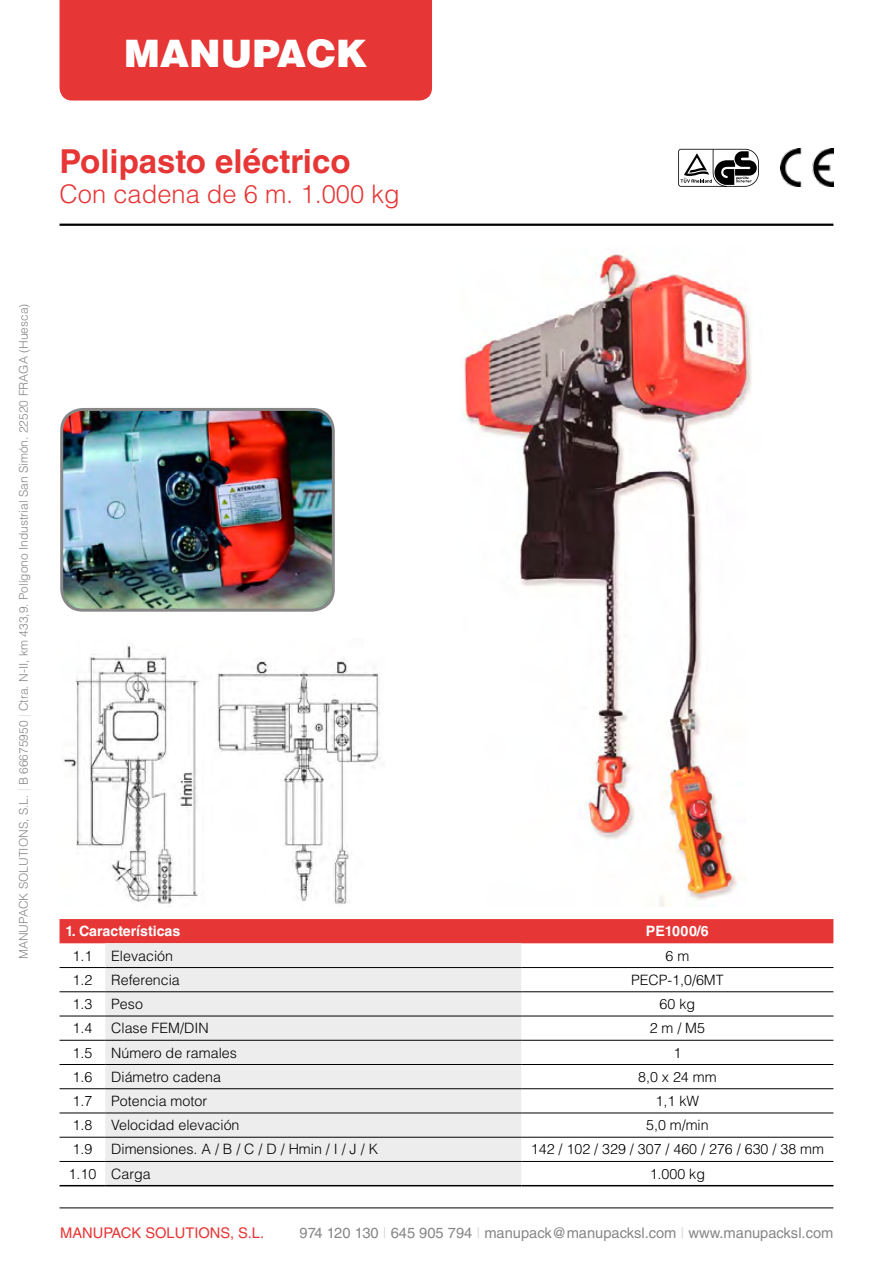
<style>
.page{position:relative;width:893px;height:1263px;background:#fff}
.page>*{position:absolute;margin:0;border:0;box-sizing:border-box;transform-origin:0 0}
.t1{font:900 37.95px "Helvetica LT Std";color:#fff}
.t2{font:700 33px "Helvetica LT Std";color:#e73636}
.t3{font:300 25.5px "Helvetica LT Std";color:#e73636}
.t4{font:14.7px "Helvetica LT Std";color:#878787}
.t5{font:14.7px "Helvetica LT Std";color:#e73636}
.t6{font:300 14.25px "Helvetica LT Std";color:#000}
.t7{font:700 14.25px "Helvetica LT Std";color:#fff}
.t8{font:300 12px "Helvetica LT Std";color:#878787}
.s1{color:#dadada}
</style>
<div class="page">
<div style="left:60px;top:0;width:372px;height:101px;background:#e73636"></div>
<hr style="left:60px;top:1207px;width:773px;height:1px;background:#000">
<hr style="left:60px;top:224px;width:773px;height:2px;background:#000">
<img style="left:780px;top:149px;width:53px;height:38px">
<svg style="left:678px;top:149px;width:81px;height:38px"></svg>
<img style="left:462px;top:254px;width:290px;height:653px">
<img style="left:63px;top:645px;width:317px;height:262px">
<img style="left:63px;top:411px;width:268px;height:197px">
<div style="left:60px;top:408px;width:275px;height:204px;border:3px solid #878787;border-radius:21px"></div>
<div style="left:60px;top:919px;width:773px;height:24px;background:#e73636"></div>
<div style="left:105px;top:943px;width:416px;height:242px;background:#ededed"></div>
<hr style="left:60px;top:967px;width:45px;height:1px;background:#000">
<hr style="left:105px;top:967px;width:416px;height:1px;background:#000">
<hr style="left:521px;top:967px;width:312px;height:1px;background:#000">
<hr style="left:60px;top:991px;width:45px;height:1px;background:#000">
<hr style="left:105px;top:991px;width:416px;height:1px;background:#000">
<hr style="left:521px;top:991px;width:312px;height:1px;background:#000">
<hr style="left:60px;top:1016px;width:45px;height:1px;background:#000">
<hr style="left:105px;top:1016px;width:416px;height:1px;background:#000">
<hr style="left:521px;top:1016px;width:312px;height:1px;background:#000">
<hr style="left:60px;top:1040px;width:45px;height:1px;background:#000">
<hr style="left:105px;top:1040px;width:416px;height:1px;background:#000">
<hr style="left:521px;top:1040px;width:312px;height:1px;background:#000">
<hr style="left:60px;top:1064px;width:45px;height:1px;background:#000">
<hr style="left:105px;top:1064px;width:416px;height:1px;background:#000">
<hr style="left:521px;top:1064px;width:312px;height:1px;background:#000">
<hr style="left:60px;top:1088px;width:45px;height:1px;background:#000">
<hr style="left:105px;top:1088px;width:416px;height:1px;background:#000">
<hr style="left:521px;top:1088px;width:312px;height:1px;background:#000">
<hr style="left:60px;top:1185px;width:45px;height:1px;background:#000">
<hr style="left:105px;top:1185px;width:416px;height:1px;background:#000">
<hr style="left:521px;top:1185px;width:312px;height:1px;background:#000">
<hr style="left:60px;top:1113px;width:45px;height:1px;background:#000">
<hr style="left:105px;top:1113px;width:416px;height:1px;background:#000">
<hr style="left:521px;top:1113px;width:312px;height:1px;background:#000">
<hr style="left:60px;top:1137px;width:45px;height:1px;background:#000">
<hr style="left:105px;top:1137px;width:416px;height:1px;background:#000">
<hr style="left:521px;top:1137px;width:312px;height:1px;background:#000">
<hr style="left:60px;top:1161px;width:45px;height:1px;background:#000">
<hr style="left:105px;top:1161px;width:416px;height:1px;background:#000">
<hr style="left:521px;top:1161px;width:312px;height:1px;background:#000">
<h1 class="t1" style="left:124px;top:29px;width:245px">MANUPACK</h1>
<h2 class="t2" style="left:60px;top:141px;width:292px">Polipasto eléctrico</h2>
<h3 class="t3" style="left:60px;top:178px;width:342px">Con cadena de 6 m. 1.000 kg</h3>
<p class="t8" style="left:16px;top:959px;width:657px;rotate:-90deg">MANUPACK SOLUTIONS, S.L. <span class="s1">|</span> B 66675950 <span class="s1">|</span> Ctra. N-II, km 433,9. Polígono Industrial San Simón. 22520 FRAGA (Huesca)</p>
<p class="t7" style="left:66px;top:922px;width:116px">1. Características</p>
<p class="t7" style="left:646px;top:922px;width:64px">PE1000/6</p>
<p class="t6" style="left:72px;top:946px;width:21px">1.1</p>
<p class="t6" style="left:111px;top:946px;width:63px">Elevación</p>
<p class="t6" style="left:665px;top:946px;width:25px">6 m</p>
<p class="t6" style="left:72px;top:971px;width:21px">1.2</p>
<p class="t6" style="left:111px;top:971px;width:70px">Referencia</p>
<p class="t6" style="left:631px;top:971px;width:94px">PECP-1,0/6MT</p>
<p class="t6" style="left:72px;top:995px;width:21px">1.3</p>
<p class="t6" style="left:111px;top:995px;width:33px">Peso</p>
<p class="t6" style="left:660px;top:995px;width:37px">60 kg</p>
<p class="t6" style="left:72px;top:1019px;width:21px">1.4</p>
<p class="t6" style="left:111px;top:1019px;width:99px">Clase FEM/DIN</p>
<p class="t6" style="left:650px;top:1019px;width:57px">2 m / M5</p>
<p class="t6" style="left:72px;top:1043px;width:21px">1.5</p>
<p class="t6" style="left:111px;top:1043px;width:127px">Número de ramales</p>
<p class="t6" style="left:673px;top:1043px;width:9px">1</p>
<p class="t6" style="left:72px;top:1068px;width:21px">1.6</p>
<p class="t6" style="left:111px;top:1068px;width:111px">Diámetro cadena</p>
<p class="t6" style="left:638px;top:1068px;width:80px">8,0 x 24 mm</p>
<p class="t6" style="left:72px;top:1092px;width:21px">1.7</p>
<p class="t6" style="left:111px;top:1092px;width:97px">Potencia motor</p>
<p class="t6" style="left:656px;top:1092px;width:45px">1,1 kW</p>
<p class="t6" style="left:72px;top:1116px;width:21px">1.8</p>
<p class="t6" style="left:111px;top:1116px;width:130px">Velocidad elevación</p>
<p class="t6" style="left:646px;top:1116px;width:64px">5,0 m/min</p>
<p class="t6" style="left:72px;top:1140px;width:21px">1.9</p>
<p class="t6" style="left:111px;top:1140px;width:268px">Dimensiones. A / B / C / D / Hmin / I / J / K</p>
<p class="t6" style="left:531px;top:1140px;width:295px">142 / 102 / 329 / 307 / 460 / 276 / 630 / 38 mm</p>
<p class="t6" style="left:69px;top:1165px;width:84px">1.10 Carga</p>
<p class="t6" style="left:650px;top:1165px;width:57px">1.000 kg</p>
<p class="t5" style="left:60px;top:1224px;width:205px">MANUPACK SOLUTIONS, S.L.</p>
<p class="t4" style="left:299px;top:1224px;width:535px">974 120 130 <span class="s1">|</span> 645 905 794 <span class="s1">|</span> manupack@manupacksl.com <span class="s1">|</span> www.manupacksl.com</p>
</div>
